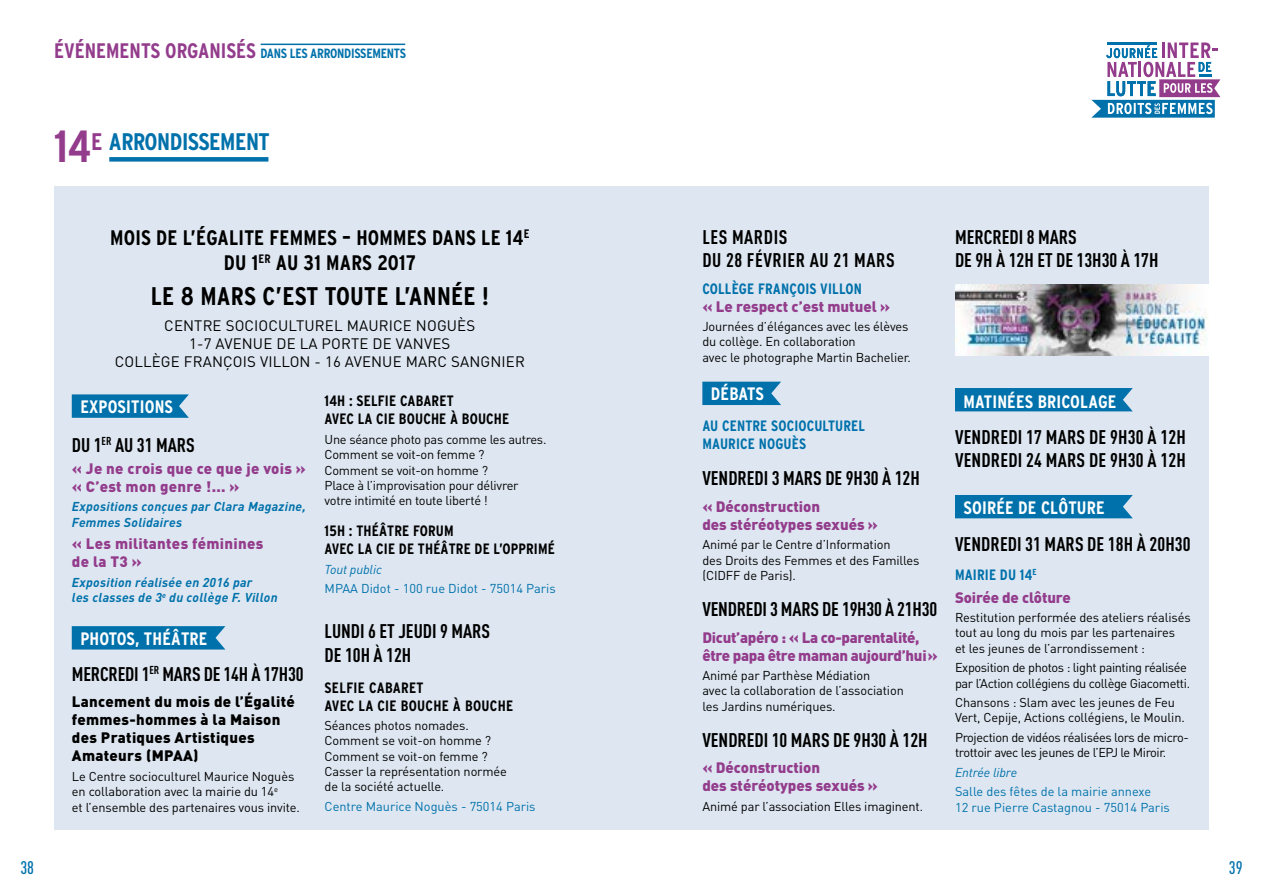
<style>
.page{position:relative;width:1263px;height:893px;background:#fff}
.page>*{position:absolute;margin:0;border:0;box-sizing:border-box;transform-origin:0 0}
.t1{font:700 condensed 25.5px "Interstate";letter-spacing:.01em;color:#000}
.t2{font:700 condensed 24px "Interstate";color:#0071ab}
.t3{font:700 condensed 21px/25.2px "Interstate";letter-spacing:.01em;color:#000;text-align:center}
.t4{font:700 condensed 21px "Interstate";color:#933c8c}
.t5{font:700 19.5px/23.4px "DIN Cond";color:#000}
.t6{font:700 19.5px/23.4px "DIN Cond";letter-spacing:.03em;color:#000}
.t7{font:700 condensed 18px "Interstate";letter-spacing:.01em;color:#fff}
.t8{font:500 18px "DIN Cond";color:#0071ab}
.t9{font:700 condensed 15px/18px "Interstate";letter-spacing:.01em;color:#000}
.t10{font:900 15px/18px "DIN";color:#933c8c}
.t11{font:15px "DIN";letter-spacing:.01em;color:#000}
.t12{font:900 15px/18px "DIN";letter-spacing:.02em;color:#000}
.t13{font:900 15px/18px "DIN";letter-spacing:.02em;color:#933c8c}
.t14{font:700 condensed 15px/18px "Interstate";letter-spacing:.01em;color:#0071ab}
.t15{font:900 15px/18px "DIN";letter-spacing:-.02em;color:#933c8c}
.t16{font:700 condensed 13.35px "Interstate";letter-spacing:-.02em;color:#0071ab}
.t17{font:12.75px/15.3px "DIN";letter-spacing:-.01em;color:#000}
.t18{font:12.75px/15.3px "DIN";letter-spacing:-.03em;color:#000}
.t19{font:12.75px/15.3px "DIN";color:#0071ab}
.t20{font:italic 700 12.75px/15.3px "DIN";letter-spacing:.02em;color:#0071ab}
.t21{font:italic 12.75px "DIN";letter-spacing:-.01em;color:#0071ab}
.s1{font-size:45px;color:#933c8c}
.s2{color:#933c8c}
</style>
<div class="page">
<div style="left:54px;top:186px;width:1155px;height:644px;background:#dee7f1"></div>
<svg style="left:1091px;top:43px;width:129px;height:75px"></svg>
<div style="left:109px;top:157px;width:159px;height:5px;background:#0071ab"></div>
<hr style="left:261px;top:44px;width:144px;height:1px;background:#0071ab">
<svg style="left:72px;top:394px;width:117px;height:24px;background:#0e78af"></svg>
<svg style="left:72px;top:626px;width:153px;height:23px;background:#0875ad"></svg>
<svg style="left:702px;top:382px;width:79px;height:23px;background:#0e78af"></svg>
<div style="left:955px;top:388px;width:178px;height:23px;background:#0071ab"></div>
<div style="left:955px;top:495px;width:178px;height:23px;background:#0071ab"></div>
<img style="left:955px;top:285px;width:253px;height:70px">
<h3 class="t4" style="left:54px;top:39px;width:77px">ÉVÉNEMENTS</h3>
<h3 class="t4" style="left:165px;top:39px;width:55px">ORGANISÉS</h3>
<p class="t16" style="left:260px;top:46px;width:65px">DANS LES ARRON</p>
<p class="t16" style="left:344px;top:46px;width:44px">DISSEMENTS</p>
<h2 class="t2" style="left:54px;top:128px;width:80px"><span class="s1">14</span><span class="s2">E</span> ARRON</h2>
<h2 class="t2" style="left:170px;top:128px;width:78px">DISSEMENT</h2>
<h3 class="t3" style="left:110px;top:225px;width:421px">MOIS DE L’ÉGALITE FEMMES – HOMMES DANS LE 14<sup>E<br></sup>DU 1<sup>ER</sup> AU 31 MARS 2017</h3>
<h1 class="t1" style="left:151px;top:282px;width:340px">LE 8 MARS C’EST TOUTE L’ANNÉE !</h1>
<p class="t11" style="left:164px;top:317px;width:11px">centre</p>
<p class="t11" style="left:226px;top:317px;width:19px">Socioculturel</p>
<p class="t11" style="left:347px;top:317px;width:23px">Maurice</p>
<p class="t11" style="left:416px;top:317px;width:22px">Nogu</p>
<p class="t11" style="left:457px;top:317px;width:18px">ès</p>
<p class="t11" style="left:189px;top:335px;width:46px">1-7 Avenue</p>
<p class="t11" style="left:276px;top:335px;width:65px">DE LA Porte</p>
<p class="t11" style="left:373px;top:335px;width:42px">de Vanves</p>
<p class="t11" style="left:115px;top:353px;width:20px">Coll</p>
<p class="t11" style="left:152px;top:353px;width:51px">ège Fran</p>
<p class="t11" style="left:223px;top:353px;width:18px">çois</p>
<p class="t11" style="left:260px;top:353px;width:18px">Villon</p>
<p class="t11" style="left:315px;top:353px;width:41px">- 16 avenue</p>
<p class="t11" style="left:406px;top:353px;width:23px">Marc</p>
<p class="t11" style="left:451px;top:353px;width:20px">Sangnier</p>
<h3 class="t7" style="left:80px;top:397px;width:94px">EXPOSITIONS</h3>
<h3 class="t5" style="left:72px;top:432px;width:124px">DU 1<sup>ER</sup> AU 31 MARS</h3>
<p class="t13" style="left:72px;top:459px;width:236px">« Je ne crois que ce que je vois » « C’est mon genre !... »</p>
<p class="t20" style="left:72px;top:499px;width:235px">Expositions conçues par Clara Magazine,<br>Femmes Solidaires</p>
<p class="t13" style="left:72px;top:534px;width:193px">« Les militantes féminines de la T3 »</p>
<p class="t20" style="left:72px;top:574px;width:207px">Exposition réalisée en 2016 par<br>les classes de 3<sup>e</sup> du collège F. Villon</p>
<h3 class="t7" style="left:80px;top:628px;width:29px">PHOTOS</h3>
<h3 class="t7" style="left:135px;top:628px;width:56px">, THÉÂTRE</h3>
<h3 class="t5" style="left:72px;top:662px;width:233px">MERCREDI 1<sup>ER</sup> MARS DE 14H À 17H30</h3>
<p class="t12" style="left:72px;top:692px;width:224px">Lancement du mois de l’Égalité femmes-hommes à la Maison des Pratiques Artistiques<br>Amateurs (MPAA)</p>
<p class="t17" style="left:72px;top:768px;width:229px">Le Centre socioculturel Maurice Noguès en collaboration avec la mairie du 14<sup>e<br></sup>et l’ensemble des partenaires vous invite.</p>
<p class="t9" style="left:325px;top:392px;width:186px">14H : SELFIE CABARET<br>AVEC LA CIE BOUCHE À BOUCHE</p>
<p class="t17" style="left:325px;top:431px;width:223px">Une séance photo pas comme les autres.<br>Comment se voit-on femme ?<br>Comment se voit-on homme ?<br>Place à l’improvisation pour délivrer votre intimité en toute liberté !</p>
<p class="t9" style="left:325px;top:522px;width:232px">15H : TH ÉÂTRE FORUM<br>AVEC LA CIE DE THÉÂTRE DE L’OPPRIMÉ</p>
<p class="t21" style="left:325px;top:561px;width:59px">Tout public</p>
<p class="t19" style="left:325px;top:581px;width:233px">MPAA Didot - 100 rue Didot - 75014 Paris</p>
<h3 class="t5" style="left:325px;top:618px;width:167px;line-height:24px">LUNDI 6 ET JEUDI 9 MARS<br>DE 10H À 12H</h3>
<p class="t9" style="left:325px;top:678px;width:190px">SELFIE CABARET<br>AVEC LA CIE BOUCHE À BOUCHE</p>
<p class="t17" style="left:325px;top:718px;width:184px">Séances photos nomades.<br>Comment se voit-on homme ?<br>Comment se voit-on femme ?<br>Casser la représentation normée de la société actuelle.</p>
<p class="t19" style="left:325px;top:798px;width:213px">Centre Maurice Noguès - 75014 Paris</p>
<h3 class="t6" style="left:702px;top:224px;width:194px">LES MARDIS<br>DU 28 FÉVRIER AU 21 MARS</h3>
<p class="t14" style="left:702px;top:279px;width:161px">COLLÈGE FRANÇOIS VILLON</p>
<p class="t10" style="left:702px;top:296px;width:189px">« Le respect c’est mutuel »</p>
<p class="t17" style="left:702px;top:319px;width:210px">Journées d’élégances avec les élèves du collège. En collaboration<br>avec le photographe Martin Bachelier.</p>
<h3 class="t7" style="left:711px;top:384px;width:46px">DÉBATS</h3>
<p class="t14" style="left:702px;top:417px;width:161px">AU CENTRE SOCIOCULTUREL<br>MAURICE NOGUÈS</p>
<h3 class="t5" style="left:702px;top:466px;width:219px">VENDREDI 3 MARS DE 9H30 À 12H</h3>
<p class="t10" style="left:702px;top:496px;width:177px">« Déconstruction<br>des stéréotypes sexués »</p>
<p class="t17" style="left:702px;top:537px;width:219px">Animé par le Centre d’Information<br>des Droits des Femmes et des Familles (CIDFF de Paris).</p>
<h3 class="t5" style="left:702px;top:597px;width:236px">VENDREDI 3 MARS DE 19H30 À 21H30</h3>
<p class="t15" style="left:702px;top:627px;width:237px">Dicut’apéro : « La co-parentalité, être papa être maman aujourd’hui»</p>
<p class="t17" style="left:702px;top:668px;width:203px">Animé par Parthèse Médiation<br>avec la collaboration de l’association les Jardins numériques.</p>
<h3 class="t5" style="left:702px;top:728px;width:227px">VENDREDI 10 MARS DE 9H30 À 12H</h3>
<p class="t10" style="left:702px;top:758px;width:177px">« Déconstruction<br>des stéréotypes sexués »</p>
<p class="t17" style="left:702px;top:798px;width:222px">Animé par l’association Elles imaginent.</p>
<h3 class="t5" style="left:955px;top:224px;width:205px">MERCREDI 8 MARS<br>DE 9H À 12H ET DE 13H30 À 17H</h3>
<h3 class="t7" style="left:963px;top:391px;width:154px">MATINÉES BRICOLAGE</h3>
<h3 class="t5" style="left:955px;top:425px;width:232px">VENDREDI 17 MARS DE 9H30 À 12H<br>VENDREDI 24 MARS DE 9H30 À 12H</h3>
<h3 class="t7" style="left:963px;top:498px;width:9px">SOIR</h3>
<h3 class="t7" style="left:996px;top:498px;width:100px">ÉE DE CLÔTURE</h3>
<h3 class="t5" style="left:955px;top:531px;width:237px">VENDREDI 31 MARS DE 18H À 20H30</h3>
<p class="t14" style="left:955px;top:566px;width:83px">MAIRIE DU 14<sup>E</sup></p>
<p class="t10" style="left:955px;top:587px;width:117px">Soirée de clôture</p>
<p class="t17" style="left:955px;top:610px;width:237px">Restitution performée des ateliers réalisés tout au long du mois par les partenaires<br>et les jeunes de l’arrondissement :</p>
<p class="t18" style="left:955px;top:660px;width:237px">Exposition de photos : light painting réalisée par l’Action collégiens du collège Giacometti.</p>
<p class="t17" style="left:955px;top:695px;width:231px">Chansons : Slam avec les jeunes de Feu<br>Vert, Cepije, Actions collégiens, le Moulin.</p>
<p class="t18" style="left:955px;top:729px;width:235px">Projection de vidéos réalisées lors de micro&shy;trottoir avec les jeunes de l’EPJ le Miroir.</p>
<p class="t21" style="left:955px;top:764px;width:64px">Entrée libre</p>
<p class="t19" style="left:955px;top:784px;width:216px">Salle des fêtes de la mairie annexe<br>12 rue Pierre Castagnou - 75014 Paris</p>
<h3 class="t8" style="left:20px;top:857px;width:15px">38</h3>
<h3 class="t8" style="left:1229px;top:857px;width:15px">39</h3>
</div>
